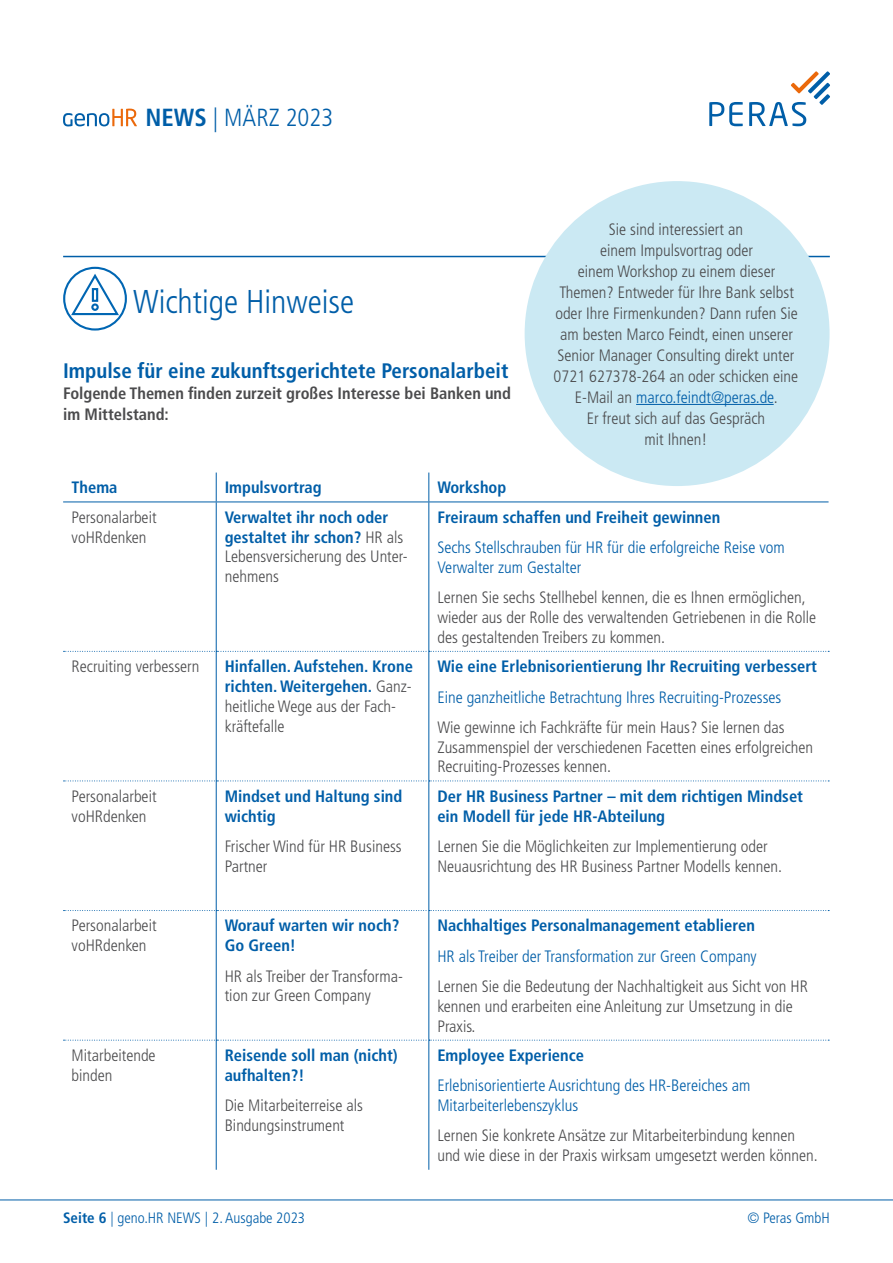
<style>
.page{position:relative;width:893px;height:1263px;background:#fff}
.page>*{position:absolute;margin:0;border:0;box-sizing:border-box;transform-origin:0 0}
.t1{font:300 condensed 33px "Frutiger LT Std";color:#005ea8}
.t2{font:300 condensed 24.75px "Frutiger LT Std";color:#005ea8}
.t3{font:700 condensed 21px "Frutiger LT Std";color:#005ea8}
.t4{font:300 condensed 16.5px/19.8px "Frutiger LT Std";color:#4b4b4d}
.t5{font:700 condensed 16.5px/19.8px "Frutiger LT Std";color:#005ea8}
.t6{font:300 condensed 16.5px/19.8px "Frutiger LT Std";color:#005ea8}
.t7{font:700 condensed 16.5px/21px "Frutiger LT Std";color:#4b4b4d}
.t8{font:300 condensed 15px "Frutiger LT Std";color:#005ea8}
.s1{font-weight:700}
.s2{color:#005ea8}
.s3{font-weight:700;color:#005ea8}
.s4{font-weight:300;color:#4b4b4d}
</style>
<div class="page">
<svg style="left:709px;top:102px;width:34px;height:24px"></svg>
<svg style="left:749px;top:71px;width:81px;height:55px"></svg>
<svg style="left:63px;top:109px;width:74px;height:17px"></svg>
<hr style="left:63px;top:256px;width:767px;height:1px;background:#005ea8">
<svg style="left:63px;top:267px;width:64px;height:61px"></svg>
<div style="left:63px;top:267px;width:64px;height:64px;border:2px solid #0066b3;border-radius:50%"></div>
<svg style="left:69px;top:273px;width:52px;height:43px"></svg>
<div style="left:92px;top:288px;width:6px;height:14px;border:2px solid #0066b3"></div>
<div style="left:91px;top:303px;width:8px;height:8px;border:2px solid #0066b3;border-radius:50%"></div>
<hr style="left:216px;top:472px;width:1px;height:30px;background:#005ea8">
<hr style="left:428px;top:472px;width:1px;height:30px;background:#005ea8">
<hr style="left:216px;top:502px;width:1px;height:149px;background:#005ea8">
<hr style="left:428px;top:502px;width:1px;height:149px;background:#005ea8">
<hr style="left:216px;top:652px;width:1px;height:128px;background:#005ea8">
<hr style="left:428px;top:652px;width:1px;height:128px;background:#005ea8">
<hr style="left:216px;top:781px;width:1px;height:129px;background:#005ea8">
<hr style="left:428px;top:781px;width:1px;height:129px;background:#005ea8">
<hr style="left:216px;top:911px;width:1px;height:129px;background:#005ea8">
<hr style="left:428px;top:911px;width:1px;height:129px;background:#005ea8">
<hr style="left:216px;top:1040px;width:1px;height:130px;background:#005ea8">
<hr style="left:428px;top:1040px;width:1px;height:130px;background:#005ea8">
<svg style="left:64px;top:651px;width:765px;height:1px"></svg>
<svg style="left:64px;top:780px;width:765px;height:1px"></svg>
<svg style="left:64px;top:910px;width:765px;height:1px"></svg>
<svg style="left:64px;top:1040px;width:765px;height:1px"></svg>
<hr style="left:63px;top:502px;width:153px;height:1px;background:#005ea8">
<hr style="left:216px;top:502px;width:213px;height:1px;background:#005ea8">
<hr style="left:429px;top:502px;width:399px;height:1px;background:#005ea8">
<div style="left:525px;top:181px;width:305px;height:305px;background:#cbe9f3;border-radius:50%"></div>
<hr style="left:636px;top:404px;width:138px;height:1px;background:#005ea8">
<hr style="left:0;top:1200px;width:893px;height:1px;background:#005ea8">
<h2 class="t2" style="left:146px;top:104px;width:189px"><span class="s1">NEWS</span> | MÄRZ 2023</h2>
<h1 class="t1" style="left:133px;top:282px;width:223px">Wichtige Hinweise</h1>
<p class="t3" style="left:63px;top:359px;width:447px">Impulse für eine zukunftsgerichtete Personalarbeit</p>
<p class="t7" style="left:63px;top:383px;width:449px">Folgende Themen finden zurzeit großes Interesse bei Banken und im Mittelstand:</p>
<p class="t4" style="left:554px;top:219px;width:246px;line-height:21px;text-align:center">Sie sind interessiert an<br>einem Impulsvortrag oder<br>einem Workshop zu einem dieser<br>Themen? Entweder für Ihre Bank selbst oder Ihre Firmenkunden? Dann rufen Sie am besten Marco Feindt, einen unserer<br>Senior Manager Consulting direkt unter<br>0721 627378-264 an oder schicken eine<br>E-Mail an <span class="s2">marco.feindt@peras.de</span>.<br>Er freut sich auf das Gespräch<br>mit Ihnen!</p>
<p class="t5" style="left:72px;top:478px;width:47px">Thema</p>
<p class="t5" style="left:225px;top:478px;width:99px">Impulsvortrag</p>
<p class="t5" style="left:437px;top:478px;width:70px">Workshop</p>
<p class="t4" style="left:72px;top:507px;width:86px">Personalarbeit voHRdenken</p>
<p class="t4" style="left:225px;top:507px;width:184px"><span class="s3">Verwaltet ihr noch oder gestaltet ihr schon?</span> HR als<br>Lebensversicherung des Unter&shy;nehmens</p>
<p class="t5" style="left:437px;top:507px;width:284px">Freiraum schaffen und Freiheit gewinnen</p>
<p class="t6" style="left:437px;top:538px;width:349px">Sechs Stellschrauben für HR für die erfolgreiche Reise vom<br>Verwalter zum Gestalter</p>
<p class="t4" style="left:437px;top:588px;width:380px">Lernen Sie sechs Stellhebel kennen, die es Ihnen ermöglichen, wieder aus der Rolle des verwaltenden Getriebenen in die Rolle des gestaltenden Treibers zu kommen.</p>
<p class="t4" style="left:72px;top:657px;width:129px">Recruiting verbessern</p>
<p class="t5" style="left:225px;top:657px;width:190px">Hinfallen. Aufstehen. Krone richten. Weitergehen. <span class="s4">Ganz&shy;heitliche Wege aus der Fach&shy;kräftefalle</span></p>
<p class="t5" style="left:437px;top:657px;width:381px">Wie eine Erlebnisorientierung Ihr Recruiting verbessert</p>
<p class="t6" style="left:437px;top:687px;width:346px">Eine ganzheitliche Betrachtung Ihres Recruiting-Prozesses</p>
<p class="t4" style="left:437px;top:717px;width:377px">Wie gewinne ich Fachkräfte für mein Haus? Sie lernen das<br>Zusammenspiel der verschiedenen Facetten eines erfolgreichen<br>Recruiting-Prozesses kennen.</p>
<p class="t4" style="left:72px;top:786px;width:86px">Personalarbeit voHRdenken</p>
<p class="t5" style="left:225px;top:786px;width:179px">Mindset und Haltung sind wichtig</p>
<p class="t4" style="left:225px;top:836px;width:178px">Frischer Wind für HR Business<br>Partner</p>
<p class="t4" style="left:72px;top:916px;width:86px">Personalarbeit voHRdenken</p>
<p class="t5" style="left:225px;top:916px;width:176px">Worauf warten wir noch?<br>Go Green!</p>
<p class="t4" style="left:225px;top:966px;width:180px">HR als Treiber der Transforma&shy;tion zur Green Company</p>
<p class="t4" style="left:72px;top:1045px;width:86px">Mitarbeitende binden</p>
<p class="t5" style="left:225px;top:1045px;width:175px">Reisende soll man (nicht) aufhalten?!</p>
<p class="t4" style="left:225px;top:1096px;width:140px">Die Mitarbeiterreise als<br>Bindungsinstrument</p>
<p class="t5" style="left:437px;top:786px;width:367px">Der HR Business Partner – mit dem richtigen Mindset ein Modell für jede HR-Abteilung</p>
<p class="t4" style="left:437px;top:836px;width:346px">Lernen Sie die Möglichkeiten zur Implementierung oder<br>Neuausrichtung des HR Business Partner Modells kennen.</p>
<p class="t5" style="left:437px;top:916px;width:319px">Nachhaltiges Personalmanagement etablieren</p>
<p class="t6" style="left:437px;top:946px;width:321px">HR als Treiber der Transformation zur Green Company</p>
<p class="t4" style="left:437px;top:977px;width:372px">Lernen Sie die Bedeutung der Nachhaltigkeit aus Sicht von HR kennen und erarbeiten eine Anleitung zur Umsetzung in die<br>Praxis.</p>
<p class="t5" style="left:437px;top:1045px;width:148px">Employee Experience</p>
<p class="t6" style="left:437px;top:1076px;width:315px">Erlebnisorientierte Ausrichtung des HR-Bereiches am<br>Mitarbeiterlebenszyklus</p>
<p class="t4" style="left:437px;top:1126px;width:382px">Lernen Sie konkrete Ansätze zur Mitarbeiterbindung kennen und wie diese in der Praxis wirksam umgesetzt werden können.</p>
<p class="t8" style="left:63px;top:1209px;width:243px"><span class="s1">Seite 6</span> | geno.HR NEWS | 2. Ausgabe 2023</p>
<p class="t8" style="left:747px;top:1209px;width:84px">© Peras GmbH</p>
</div>
